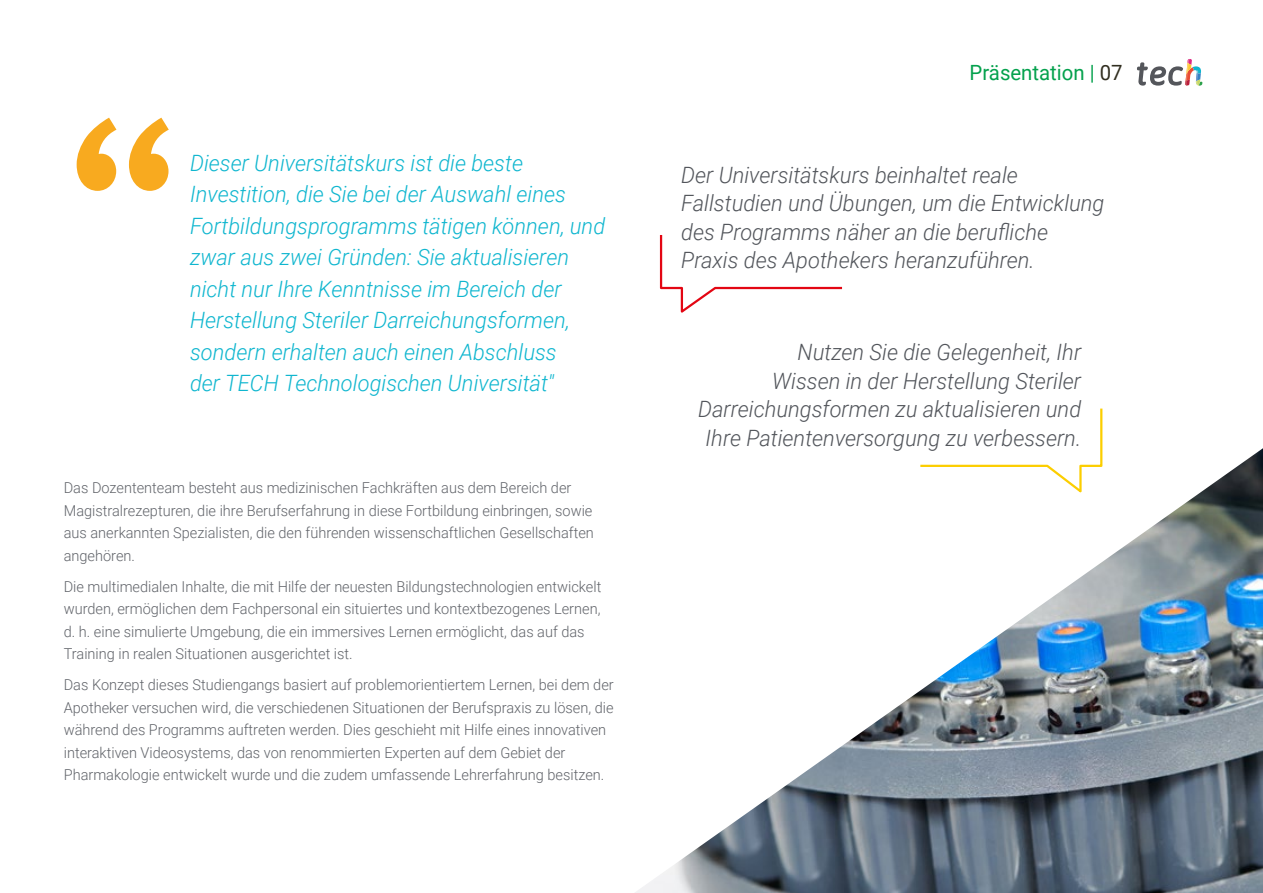
<style>
.page{position:relative;width:1263px;height:893px;background:#fff}
.page>*{position:absolute;margin:0;border:0;box-sizing:border-box;transform-origin:0 0}
.t1{font:italic 300 22.5px/31.5px "Roboto";color:#0fb6cf}
.t2{font:italic 300 22.5px/28.5px "Roboto";color:#52555b;text-align:right}
.t3{font:21px "Roboto";color:#04a14d}
.t4{font:300 15px/22.5px "Roboto";color:#61646a}
.s1{color:#312e20}
</style>
<div class="page">
<svg style="left:77px;top:118px;width:92px;height:73px"></svg>
<svg style="left:1100px;top:408px;width:3px;height:40px"></svg>
<svg style="left:659px;top:235px;width:184px;height:78px"></svg>
<img style="left:635px;top:448px;width:628px;height:445px">
<svg style="left:1137px;top:59px;width:65px;height:27px"></svg>
<p class="t1" style="left:190px;top:146px;width:417px">Dieser Universitätskurs ist die beste Investition, die Sie bei der Auswahl eines Fortbildungsprogramms tätigen können, und zwar aus zwei Gründen: Sie aktualisieren nicht nur Ihre Kenntnisse im Bereich der Herstellung Steriler Darreichungsformen, sondern erhalten auch einen Abschluss<br>der TECH Technologischen Universität"</p>
<p class="t4" style="left:64px;top:476px;width:532px">Das Dozententeam besteht aus medizinischen Fachkräften aus dem Bereich der Magistralrezepturen, die ihre Berufserfahrung in diese Fortbildung einbringen, sowie aus anerkannten Spezialisten, die den führenden wissenschaftlichen Gesellschaften angehören.</p>
<p class="t4" style="left:64px;top:575px;width:539px">Die multimedialen Inhalte, die mit Hilfe der neuesten Bildungstechnologien entwickelt wurden, ermöglichen dem Fachpersonal ein situiertes und kontextbezogenes Lernen, d. h. eine simulierte Umgebung, die ein immersives Lernen ermöglicht, das auf das Training in realen Situationen ausgerichtet ist.</p>
<p class="t4" style="left:64px;top:673px;width:551px">Das Konzept dieses Studiengangs basiert auf problemorientiertem Lernen, bei dem der Apotheker versuchen wird, die verschiedenen Situationen der Berufspraxis zu lösen, die während des Programms auftreten werden. Dies geschieht mit Hilfe eines innovativen interaktiven Videosystems, das von renommierten Experten auf dem Gebiet der Pharmakologie entwickelt wurde und die zudem umfassende Lehrerfahrung besitzen.</p>
<h2 class="t3" style="left:969px;top:57px;width:155px">Präsentation | <span class="s1">07</span></h2>
<h1 class="t2" style="left:681px;top:160px;width:425px;text-align:left">Der Universitätskurs beinhaltet reale Fallstudien und Übungen, um die Entwicklung des Programms näher an die berufliche Praxis des Apothekers heranzuführen.</h1>
<h1 class="t2" style="left:698px;top:337px;width:385px">Nutzen Sie die Gelegenheit, Ihr<br>Wissen in der Herstellung Steriler Darreichungsformen zu aktualisieren und Ihre Patientenversorgung zu verbessern.</h1>
</div>
